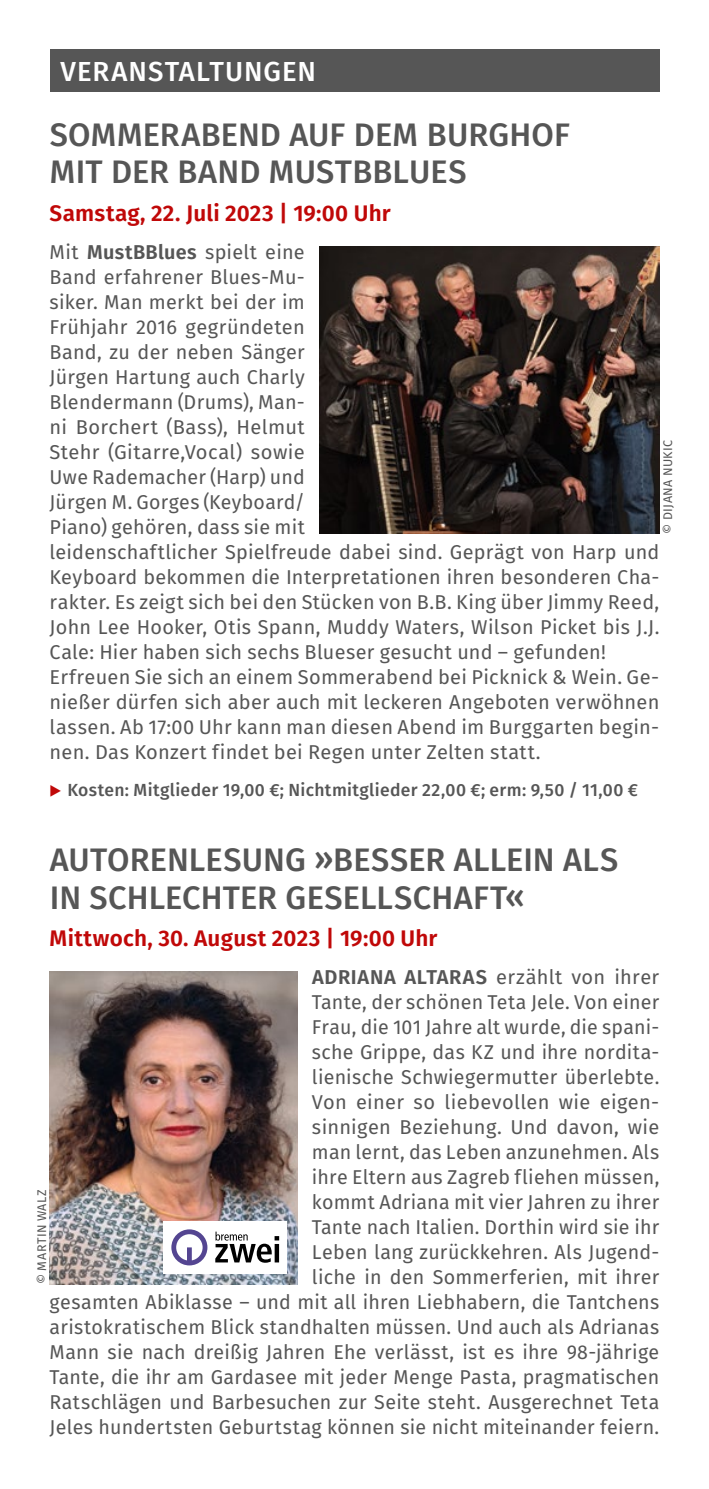
<style>
.page{position:relative;width:709px;height:1489px;background:#fff}
.page>*{position:absolute;margin:0;border:0;box-sizing:border-box;transform-origin:0 0}
.t1{font:500 32.5px/37.5px "Fira Sans";letter-spacing:.005em;color:#565656}
.t2{font:500 27.5px "Fira Sans";letter-spacing:.035em;color:#fff}
.t3{font:600 22.5px "Fira Sans";letter-spacing:.01em;color:#c00808}
.t4{font:20px/25px "Fira Sans";letter-spacing:.01em;color:#565656}
.t5{font:500 17.5px "Fira Sans";letter-spacing:.02em;color:#565656}
.t6{font:12.5px "Fira Sans";letter-spacing:.04em;color:#565656}
.s1{font-weight:600}
</style>
<div class="page">
<div style="left:50px;top:50px;width:609px;height:42px;background:#565656"></div>
<img style="left:319px;top:246px;width:340px;height:287px">
<img style="left:50px;top:971px;width:248px;height:312px">
<div style="left:163px;top:1221px;width:124px;height:52px;background:#fff"></div>
<svg style="left:171px;top:1229px;width:36px;height:36px"></svg>
<svg style="left:215px;top:1231px;width:64px;height:31px"></svg>
<h2 class="t2" style="left:60px;top:52px;width:257px">VERANSTALTUNGEN</h2>
<h1 class="t1" style="left:50px;top:116px;width:521px">SOMMERABEND AUF DEM BURGHOF<br>MIT DER BAND MUSTBBLUES</h1>
<p class="t3" style="left:50px;top:197px;width:343px">Samstag, 22. Juli 2023 | 19:00 Uhr</p>
<p class="t4" style="left:50px;top:239px;width:611px">Mit <span class="s1">MustBBlues</span> spielt eine<br>Band erfahrener Blues-Mu-<br>siker. Man merkt bei der im<br>Frühjahr 2016 gegründeten<br>Band, zu der neben Sänger<br>Jürgen Hartung auch Charly<br>Blendermann (Drums), Man-<br>ni Borchert (Bass), Helmut<br>Stehr (Gitarre,Vocal) sowie<br>Uwe Rademacher (Harp) und<br>Jürgen M. Gorges (Keyboard/<br>Piano) gehören, dass sie mit<br>leidenschaftlicher Spielfreude dabei sind. Geprägt von Harp und Keyboard bekommen die Interpretationen ihren besonderen Cha&shy;rakter. Es zeigt sich bei den Stücken von B.B. King über Jimmy Reed, John Lee Hooker, Otis Spann, Muddy Waters, Wilson Picket bis J.J.<br>Cale: Hier haben sich sechs Blueser gesucht und – gefunden!<br>Erfreuen Sie sich an einem Sommerabend bei Picknick &amp; Wein. Ge&shy;nießer dürfen sich aber auch mit leckeren Angeboten verwöhnen lassen. Ab 17:00 Uhr kann man diesen Abend im Burggarten begin&shy;nen. Das Konzert findet bei Regen unter Zelten statt.</p>
<p class="t5" style="left:67px;top:777px;width:572px">Kosten: Mitglieder 19,00 €; Nichtmitglieder 22,00 €; erm: 9,50 / 11,00 €</p>
<p class="t6" style="left:659px;top:533px;width:95px;rotate:-90deg">© DIJANA NUKIC</p>
<h1 class="t1" style="left:50px;top:841px;width:570px">AUTORENLESUNG »BESSER ALLEIN ALS<br>IN SCHLECHTER GESELLSCHAFT«</h1>
<p class="t3" style="left:50px;top:922px;width:389px">Mittwoch, 30. August 2023 | 19:00 Uhr</p>
<p class="t4" style="left:50px;top:964px;width:611px;text-align:right"><span class="s1">ADRIANA ALTARAS</span> erzählt von ihrer<br>Tante, der schönen Teta Jele. Von einer<br>Frau, die 101 Jahre alt wurde, die spani-<br>sche Grippe, das KZ und ihre nordita-<br>lienische Schwiegermutter überlebte.<br>Von einer so liebevollen wie eigen-<br>sinnigen Beziehung. Und davon, wie<br>man lernt, das Leben anzunehmen. Als<br>ihre Eltern aus Zagreb fliehen müssen,<br>kommt Adriana mit vier Jahren zu ihrer<br>Tante nach Italien. Dorthin wird sie ihr<br>Leben lang zurückkehren. Als Jugend-<br>liche in den Sommerferien, mit ihrer<br>gesamten Abiklasse – und mit all ihren Liebhabern, die Tantchens aristokratischem Blick standhalten müssen. Und auch als Adrianas Mann sie nach dreißig Jahren Ehe verlässt, ist es ihre 98-jährige Tante, die ihr am Gardasee mit jeder Menge Pasta, pragmatischen Ratschlägen und Barbesuchen zur Seite steht. Ausgerechnet Teta Jeles hundertsten Geburtstag können sie nicht miteinander feiern.</p>
<p class="t6" style="left:33px;top:1283px;width:96px;rotate:-90deg">© MARTIN WALZ</p>
</div>
